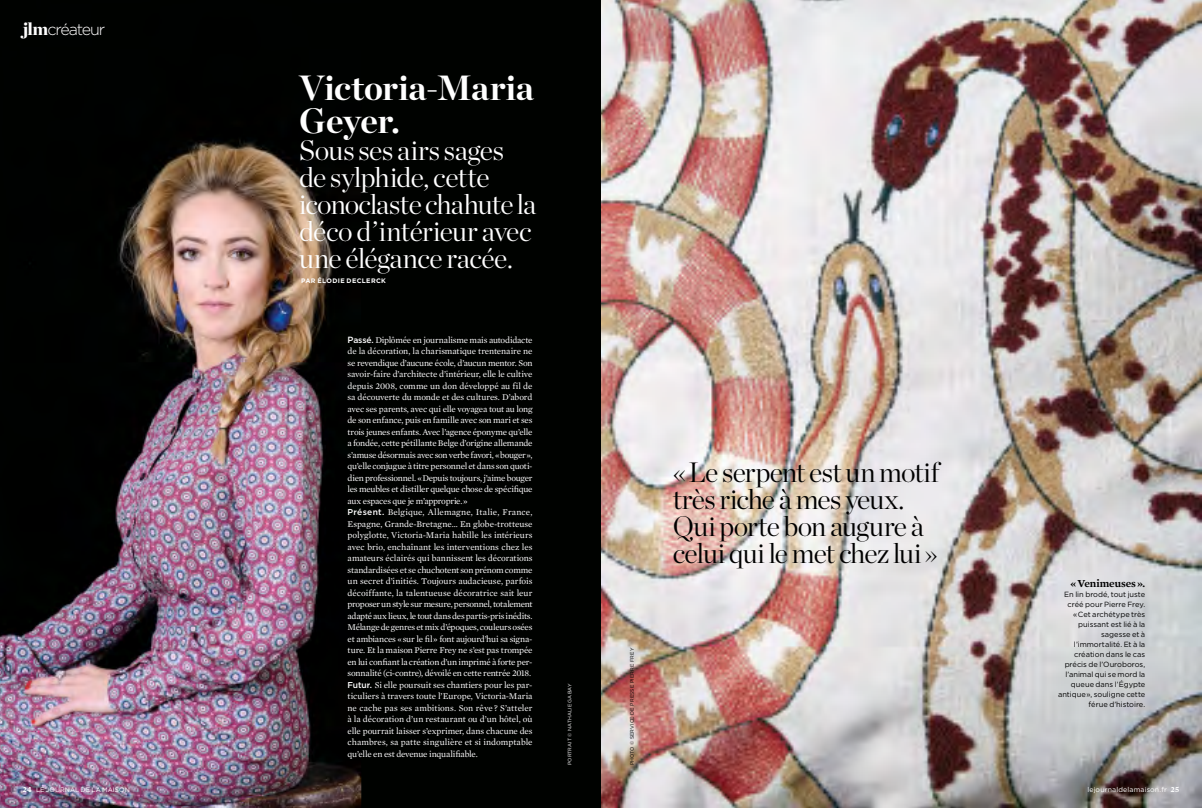
<style>
.page{position:relative;width:1202px;height:808px;background:#fff}
.page>*{position:absolute;margin:0;border:0;box-sizing:border-box;transform-origin:0 0}
.t1{font:700 35px/33px "Chronicle Display";letter-spacing:-.01em;color:#fff}
.t2{font:300 28px/27px "Chronicle Display";letter-spacing:-.025em;color:#fff}
.t3{font:300 28px/27px "Chronicle Display";letter-spacing:-.03em;color:#000}
.t4{font:300 16px "Gotham Std";letter-spacing:-.07em;color:#fff}
.t5{font:600 11px "Mercury Text G1";letter-spacing:-.01em;color:#000}
.t6{font:9px/11.5px "Mercury Text G1 Roman";letter-spacing:-.015em;color:#fff}
.t7{font:7.5px/10px "Gotham Std";letter-spacing:-.005em;color:#000;text-align:right}
.t8{font:7px "Gotham Std";color:#fff}
.t9{font:6.5px "Gotham Std";letter-spacing:.01em;color:#fff}
.t10{font:700 6.5px "Gotham Std";letter-spacing:.055em;color:#fff}
.t11{font:5px "Gotham Std";letter-spacing:.035em;color:#000}
.t12{font:5px "Gotham Std";letter-spacing:.03em;color:#fff}
.s1{font-family:"Chronicle Display";font-weight:900;font-size:17.7px}
.s2{font-family:"Gotham Std";font-weight:500}
.s3{font-family:"Gotham Std";font-weight:500;font-size:8.5px}
.s4{font-family:"Mercury Text G1";font-weight:700;font-size:8px}
</style>
<div class="page">
<img style="left:0;top:0;width:1202px;height:808px">
<h3 class="t4" style="left:23px;top:21px;width:84px"><span class="s1">jlm</span>créateur</h3>
<h1 class="t1" style="left:299px;top:68px;width:236px">Victoria-Maria<br>Geyer.</h1>
<h2 class="t2" style="left:299px;top:134px;width:239px">Sous ses airs sages de sylphide, cette iconoclaste chahute la déco d’intérieur avec une élégance racée.</h2>
<p class="t10" style="left:301px;top:277px;width:86px">PAR ÉLODIE DECLERCK</p>
<p class="t6" style="left:348px;top:334px;width:187px"><span class="s2">P</span><span class="s3">assé.</span> Diplômée en journalisme mais autodidacte de la décoration, la charismatique trentenaire ne se revendique d’aucune école, d’aucun mentor. Son savoir-faire d’architecte d’intérieur, elle le cultive depuis 2008, comme un don développé au fil de sa découverte du monde et des cultures. D’abord avec ses parents, avec qui elle voyagea tout au long de son enfance, puis en famille avec son mari et ses trois jeunes enfants. Avec l’agence éponyme qu’elle a fondée, cette pétillante Belge d’origine allemande s’amuse désormais avec son verbe favori, «bouger», qu’elle conjugue à titre personnel et dans son quoti&shy;dien professionnel. «Depuis toujours, j’aime bouger les meubles et distiller quelque chose de spécifique aux espaces que je m’approprie.»<br><span class="s3">Présent.</span> Belgique, Allemagne, Italie, France, Espagne, Grande-Bretagne… En globe-trotteuse polyglotte, Victoria-Maria habille les intérieurs avec brio, enchaînant les interventions chez les amateurs éclairés qui bannissent les décorations standardisées et se chuchotent son prénom comme un secret d’initiés. Toujours audacieuse, parfois décoiffante, la talentueuse décoratrice sait leur proposer un style sur mesure, personnel, totalement adapté aux lieux, le tout dans des partis-pris inédits.<br>Mélange de genres et mix d’époques, couleurs osées et ambiances «sur le fil» font aujourd’hui sa signa&shy;ture. Et la maison Pierre Frey ne s’est pas trompée en lui confiant la création d’un imprimé à forte per&shy;sonnalité (ci-contre), dévoilé en cette rentrée 2018.<br><span class="s3">Futur.</span> Si elle poursuit ses chantiers pour les par&shy;ticuliers à travers toute l’Europe, Victoria-Maria ne cache pas ses ambitions. Son rêve ? S’atteler à la décoration d’un restaurant ou d’un hôtel, où elle pourrait laisser s’exprimer, dans chacune des chambres, sa patte singulière et si indomptable qu’elle en est devenue inqualifiable.</p>
<p class="t12" style="left:567px;top:765px;width:83px;rotate:-90deg">Portrait © nathalie gabay</p>
<p class="t11" style="left:629px;top:765px;width:119px;rotate:-90deg">PHOTO © service de presse pierre frey</p>
<h2 class="t3" style="left:673px;top:457px;width:268px">« Le serpent est un motif très riche à mes yeux.<br>Qui porte bon augure à celui qui le met chez lui »</h2>
<p class="t5" style="left:1070px;top:576px;width:76px">«Venimeuses».</p>
<p class="t7" style="left:1058px;top:589px;width:89px">En lin brodé, tout juste créé pour Pierre Frey.<br>« Cet archétype très puissant est lié à la sagesse et à l’immortalité. Et à la création dans le cas précis de l’Ouroboros, l’animal qui se mord la queue dans l’égypte antique», souligne cette férue d’histoire.</p>
<p class="t9" style="left:23px;top:786px;width:109px"><span class="s4">24</span> Le journal de la maison</p>
<p class="t8" style="left:1087px;top:786px;width:93px">lejournaldelamaison.fr <span class="s4">25</span></p>
</div>
